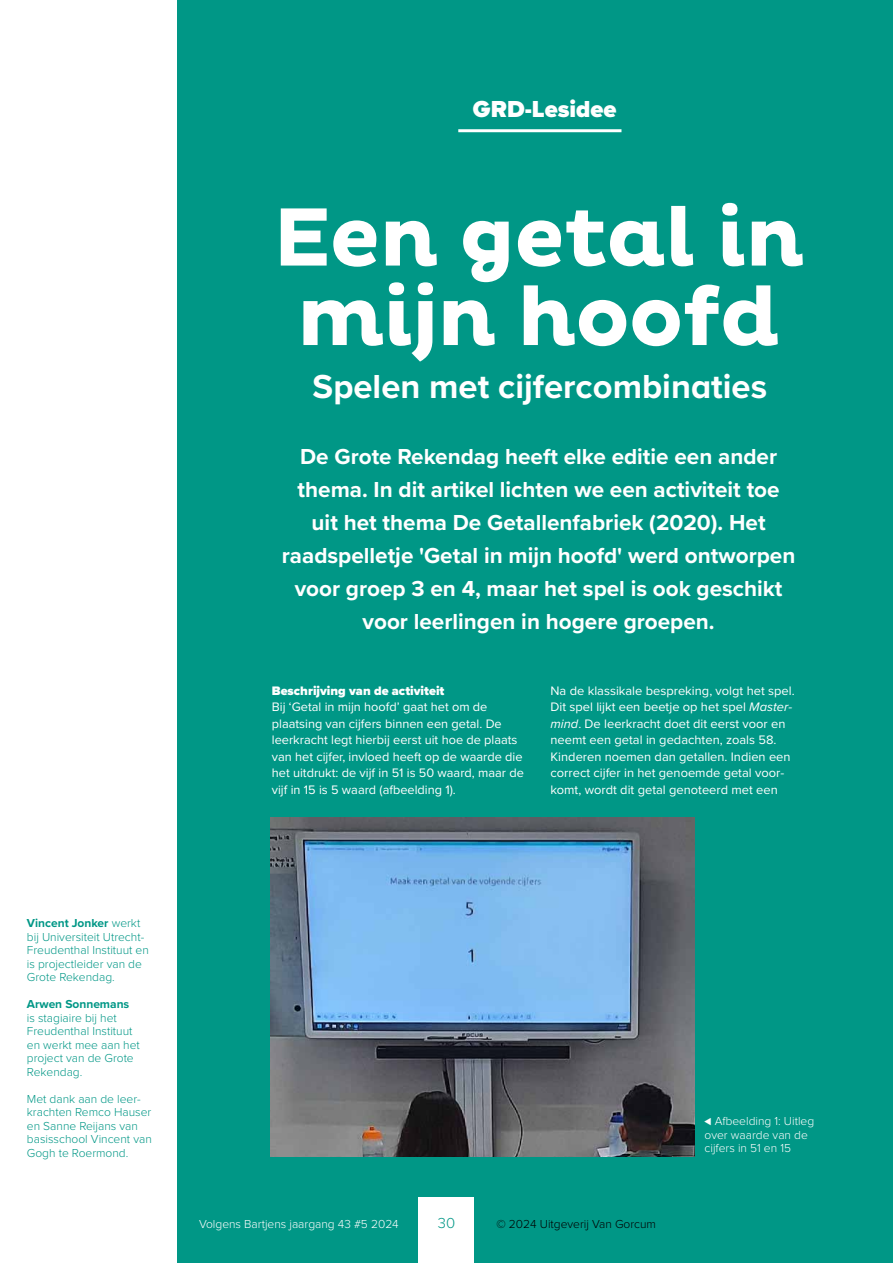
<style>
.page{position:relative;width:893px;height:1263px;background:#fff}
.page>*{position:absolute;margin:0;border:0;box-sizing:border-box;transform-origin:0 0}
.t1{font:700 84px/79.5px "Pluto";letter-spacing:-.02em;color:#fff}
.t2{font:700 34.5px "Proxima Nova";color:#fff}
.t3{font:900 24px "Proxima Nova";color:#fff}
.t4{font:700 22.5px/33px "Proxima Nova";color:#fff;text-align:center}
.t5{font:300 15px "Proxima Nova";color:#009786}
.t6{font:12.75px/16.5px "Proxima Nova";color:#fff}
.t7{font:900 12.75px "Proxima Nova";color:#fff}
.t8{font:300 12px/13.5px "Proxima Nova";color:#009786}
.t9{font:300 12px/13.5px "Proxima Nova";color:#fff}
.t10{font:300 12px "Proxima Nova";color:#000}
.t11{font:700 12px "Proxima Nova";color:#009786}
.s1{font-style:italic}
.s2{font-weight:700}
</style>
<div class="page">
<div style="left:178px;top:0;width:715px;height:1263px;background:#009786"></div>
<hr style="left:458px;top:129px;width:163px;height:3px;background:#fff">
<div style="left:419px;top:1197px;width:55px;height:66px;background:#fff"></div>
<img style="left:271px;top:818px;width:423px;height:339px">
<h3 class="t3" style="left:473px;top:91px;width:145px">GRD-Lesidee</h3>
<h1 class="t1" style="left:273px;top:200px;width:533px">Een getal in mijn hoofd</h1>
<h2 class="t2" style="left:313px;top:360px;width:456px">Spelen met cijfercombinaties</h2>
<p class="t4" style="left:282px;top:439px;width:515px">De Grote Rekendag heeft elke editie een ander thema. In dit artikel lichten we een activiteit toe uit het thema De Getallenfabriek (2020). Het raadspelletje 'Getal in mijn hoofd' werd ontworpen voor groep 3 en 4, maar het spel is ook geschikt voor leerlingen in hogere groepen.</p>
<p class="t7" style="left:272px;top:681px;width:174px">Beschrijving van de activiteit</p>
<p class="t6" style="left:272px;top:698px;width:253px">Bij ‘Getal in mijn hoofd’ gaat het om de plaatsing van cijfers binnen een getal. De leerkracht legt hierbij eerst uit hoe de plaats van het cijfer, invloed heeft op de waarde die het uitdrukt: de vijf in 51 is 50 waard, maar de vijf in 15 is 5 waard (afbeelding 1).</p>
<p class="t6" style="left:550px;top:681px;width:246px">Na de klassikale bespreking, volgt het spel.<br>Dit spel lijkt een beetje op het spel <span class="s1">Master&shy;mind</span>. De leerkracht doet dit eerst voor en neemt een getal in gedachten, zoals 58.<br>Kinderen noemen dan getallen. Indien een correct cijfer in het genoemde getal voor&shy;komt, wordt dit getal genoteerd met een</p>
<p class="t8" style="left:27px;top:917px;width:123px"><span class="s2">Vincent Jonker</span> werkt bij Universiteit Utrecht-<br>Freudenthal Instituut en is projectleider van de<br>Grote Rekendag.</p>
<p class="t11" style="left:27px;top:995px;width:104px">Arwen Sonnemans</p>
<p class="t8" style="left:27px;top:1011px;width:114px">is stagiaire bij het<br>Freudenthal Instituut en werkt mee aan het project van de Grote<br>Rekendag.</p>
<p class="t8" style="left:27px;top:1092px;width:126px">Met dank aan de leer&shy;krachten Remco Hauser en Sanne Reijans van basisschool Vincent van<br>Gogh te Roermond.</p>
<p class="t9" style="left:199px;top:1217px;width:201px">Volgens Bartjens jaargang 43 #5 2024</p>
<p class="t5" style="left:438px;top:1216px;width:19px">30</p>
<p class="t10" style="left:496px;top:1218px;width:161px">© 2024 Uitgeverij Van Gorcum</p>
<p class="t9" style="left:704px;top:1115px;width:111px">⊳ Afbeelding 1: Uitleg over waarde van de cijfers in 51 en 15</p>
</div>
